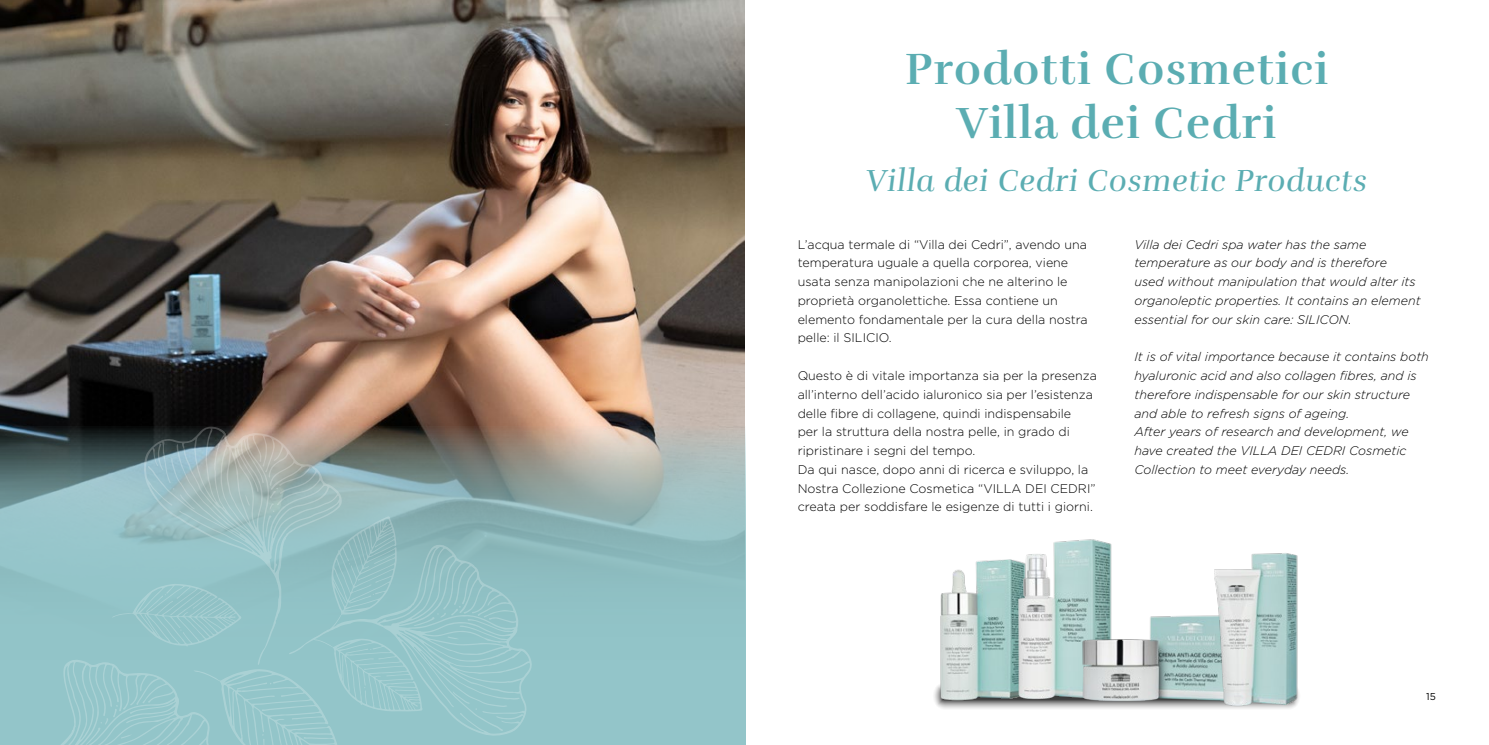
<style>
.page{position:relative;width:1489px;height:745px;background:#fff}
.page>*{position:absolute;margin:0;border:0;box-sizing:border-box;transform-origin:0 0}
.t1{font:700 44.88px/53.8px "Rufina ALT01";letter-spacing:.03em;color:#5badb2;text-align:center}
.t2{font:italic 31.25px "Rufina";letter-spacing:.03em;color:#5badb2}
.t3{font:300 12.5px/18.8px "Gotham";color:#000}
.t4{font:italic 300 12.5px/18.8px "Gotham";color:#000}
.t5{font:10px "Gotham";color:#000}
</style>
<div class="page">
<img style="left:0;top:0;width:744px;height:425px">
<svg style="left:0;top:425px;width:746px;height:319px;fill:#93c2c5"></svg>
<svg style="left:931px;top:680px;width:370px;height:30px"></svg>
<img style="left:934px;top:570px;width:24px;height:139px">
<img style="left:958px;top:539px;width:212px;height:171px">
<img style="left:1077px;top:554px;width:137px;height:151px">
<img style="left:1214px;top:553px;width:86px;height:157px">
<svg style="left:0;top:426px;width:532px;height:318px;fill:#93c4c8"></svg>
<h1 class="t1" style="left:905px;top:42px;width:425px">Prodotti Cosmetici<br>Villa dei Cedri</h1>
<h2 class="t2" style="left:866px;top:161px;width:502px">Villa dei Cedri Cosmetic Products</h2>
<p class="t3" style="left:797px;top:234px;width:291px">L’acqua termale di “Villa dei Cedri”, avendo una temperatura uguale a quella corporea, viene usata senza manipolazioni che ne alterino le proprietà organolettiche. Essa contiene un elemento fondamentale per la cura della nostra pelle: il SILICIO.</p>
<p class="t3" style="left:797px;top:365px;width:301px">Questo è di vitale importanza sia per la presenza all’interno dell’acido ialuronico sia per l’esistenza delle fibre di collagene, quindi indispensabile<br>per la struttura della nostra pelle, in grado di ripristinare i segni del tempo.<br>Da qui nasce, dopo anni di ricerca e sviluppo, la Nostra Collezione Cosmetica “VILLA DEI CEDRI” creata per soddisfare le esigenze di tutti i giorni.</p>
<p class="t4" style="left:1134px;top:234px;width:288px">Villa dei Cedri spa water has the same temperature as our body and is therefore<br>used without manipulation that would alter its organoleptic properties. It contains an element essential for our skin care: SILICON.</p>
<p class="t4" style="left:1134px;top:347px;width:296px">It is of vital importance because it contains both hyaluronic acid and also collagen fibres, and is therefore indispensable for our skin structure and able to refresh signs of ageing.<br>After years of research and development, we have created the VILLA DEI CEDRI Cosmetic Collection to meet everyday needs.</p>
<p class="t5" style="left:1425px;top:689px;width:11px">15</p>
</div>
